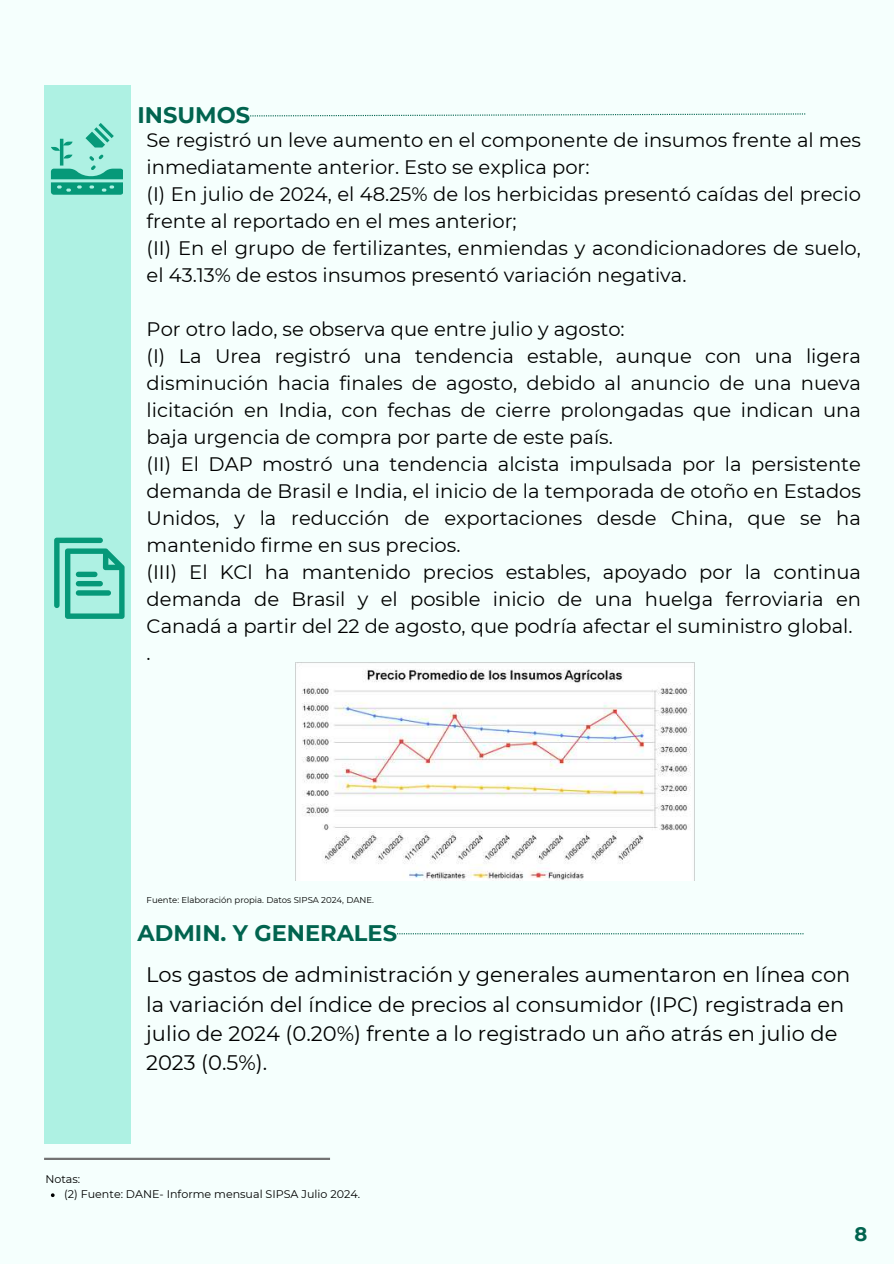
<style>
.page{position:relative;width:894px;height:1264px;background:#fff}
.page>*{position:absolute;margin:0;border:0;box-sizing:border-box;transform-origin:0 0}
.t1{font:700 22.5px "Montserrat";color:#01644f}
.t2{font:21px/29.2px "Montserrat";color:#000}
.t3{font:19.5px/27px "Montserrat";color:#000}
.t4{font:700 19.5px "Montserrat";color:#01644f}
.t5{font:11.1px/14.9px "Montserrat";color:#000}
.t6{font:8.55px "Montserrat";color:#000}
</style>
<div class="page">
<div style="left:0;top:0;width:893px;height:1263px;background:#f5fffd"></div>
<svg style="left:250px;top:113px;width:555px;height:3px"></svg>
<svg style="left:397px;top:933px;width:406px;height:1px"></svg>
<div style="left:44px;top:85px;width:86px;height:1058px;background:#aef1e3"></div>
<svg style="left:51px;top:123px;width:72px;height:72px"></svg>
<svg style="left:54px;top:537px;width:70px;height:81px"></svg>
<hr style="left:44px;top:1157px;width:286px;height:2px;background:#737373">
<img style="left:295px;top:662px;width:399px;height:218px">
<p class="t1" style="left:137px;top:101px;width:114px">INSUMOS</p>
<p class="t3" style="left:147px;top:126px;width:715px">Se registró un leve aumento en el componente de insumos frente al mes inmediatamente anterior. Esto se explica por:<br>(I) En julio de 2024, el 48.25% de los herbicidas presentó caídas del precio frente al reportado en el mes anterior;<br>(II) En el grupo de fertilizantes, enmiendas y acondicionadores de suelo, el 43.13% de estos insumos presentó variación negativa.</p>
<p class="t3" style="left:147px;top:315px;width:715px">Por otro lado, se observa que entre julio y agosto:<br>(I) La Urea registró una tendencia estable, aunque con una ligera disminución hacia finales de agosto, debido al anuncio de una nueva licitación en India, con fechas de cierre prolongadas que indican una baja urgencia de compra por parte de este país.<br>(II) El DAP mostró una tendencia alcista impulsada por la persistente demanda de Brasil e India, el inicio de la temporada de otoño en Estados Unidos, y la reducción de exportaciones desde China, que se ha mantenido firme en sus precios.<br>(III) El KCl ha mantenido precios estables, apoyado por la continua demanda de Brasil y el posible inicio de una huelga ferroviaria en Canadá a partir del 22 de agosto, que podría afectar el suministro global. .</p>
<p class="t6" style="left:147px;top:894px;width:229px">Fuente: Elaboración propia. Datos SIPSA 2024, DANE.</p>
<p class="t1" style="left:137px;top:918px;width:261px">ADMIN. Y GENERALES</p>
<p class="t2" style="left:146px;top:960px;width:705px">Los gastos de administración y generales aumentaron en línea con la variación del índice de precios al consumidor (IPC) registrada en julio de 2024 (0.20%) frente a lo registrado un año atrás en julio de 2023 (0.5%).</p>
<p class="t5" style="left:64px;top:1171px;width:297px;text-indent:-19px">Notas:<br>(2) Fuente: DANE- Informe mensual SIPSA Julio 2024.</p>
<p class="t4" style="left:854px;top:1222px;width:14px">8</p>
</div>
